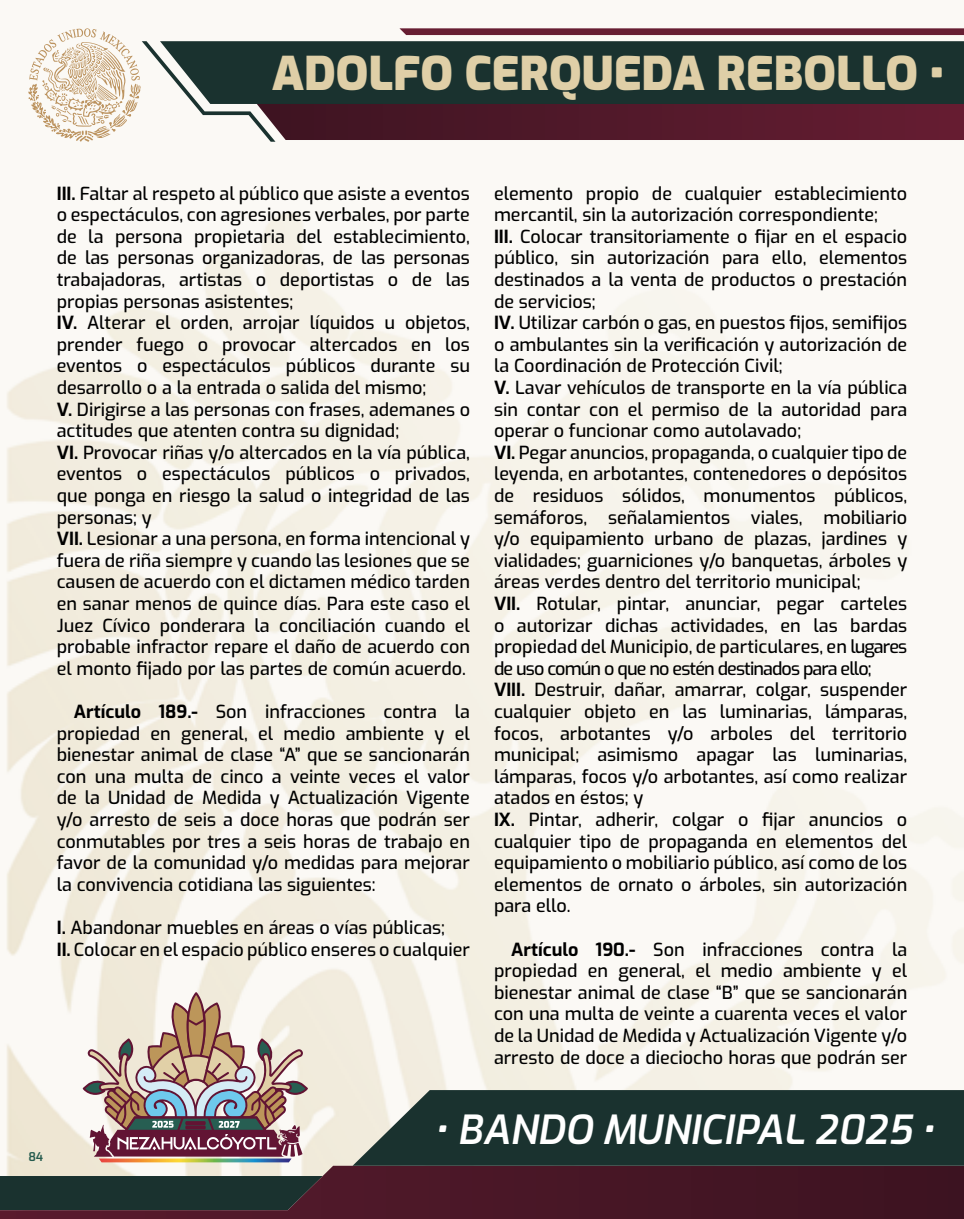
<style>
.page{position:relative;width:964px;height:1219px;background:#fff}
.page>*{position:absolute;margin:0;border:0;box-sizing:border-box;transform-origin:0 0}
.t1{font:900 46.2px "Exo";color:#dfcfa7}
.t2{font:italic 600 40px "Exo";color:#fff}
.t3{font:500 18px/21.6px "Exo";color:#000}
.t4{font:600 12px "Exo";color:#255b4e}
.s1{font-weight:700}
</style>
<div class="page">
<img style="left:4px;top:210px;width:960px;height:956px">
<svg style="left:0;top:1166px;width:353px;height:53px"></svg>
<svg style="left:353px;top:1090px;width:611px;height:129px"></svg>
<svg style="left:28px;top:28px;width:936px;height:114px"></svg>
<svg style="left:83px;top:992px;width:225px;height:170px"></svg>
<h1 class="t1" style="left:272px;top:38px;width:673px">ADOLFO CERQUEDA REBOLLO •</h1>
<p class="t3" style="left:57px;top:181px;width:415px"><span class="s1">III.</span> Faltar al respeto al público que asiste a eventos o espectáculos, con agresiones verbales, por parte de la persona propietaria del establecimiento, de las personas organizadoras, de las personas trabajadoras, artistas o deportistas o de las propias personas asistentes;<br><span class="s1">IV.</span> Alterar el orden, arrojar líquidos u objetos, prender fuego o provocar altercados en los eventos o espectáculos públicos durante su desarrollo o a la entrada o salida del mismo;<br><span class="s1">V.</span> Dirigirse a las personas con frases, ademanes o actitudes que atenten contra su dignidad;<br><span class="s1">VI.</span> Provocar riñas y/o altercados en la vía pública, eventos o espectáculos públicos o privados, que ponga en riesgo la salud o integridad de las personas; y<br><span class="s1">VII.</span> Lesionar a una persona, en forma intencional y fuera de riña siempre y cuando las lesiones que se causen de acuerdo con el dictamen médico tarden en sanar menos de quince días. Para este caso el Juez Cívico ponderara la conciliación cuando el probable infractor repare el daño de acuerdo con el monto fijado por las partes de común acuerdo.</p>
<p class="t3" style="left:57px;top:700px;width:415px;text-align:justify;text-indent:17px"><span class="s1">Artículo 189.-</span> Son infracciones contra la propiedad en general, el medio ambiente y el bienestar animal de clase “A” que se sancionarán con una multa de cinco a veinte veces el valor de la Unidad de Medida y Actualización Vigente y/o arresto de seis a doce horas que podrán ser conmutables por tres a seis horas de trabajo en favor de la comunidad y/o medidas para mejorar la convivencia cotidiana las siguientes:</p>
<p class="t3" style="left:57px;top:916px;width:415px"><span class="s1">I.</span> Abandonar muebles en áreas o vías públicas;<br><span class="s1">II.</span> Colocar en el espacio público enseres o cualquier</p>
<p class="t3" style="left:494px;top:181px;width:415px">elemento propio de cualquier establecimiento mercantil, sin la autorización correspondiente;<br><span class="s1">III.</span> Colocar transitoriamente o fijar en el espacio público, sin autorización para ello, elementos destinados a la venta de productos o prestación de servicios;<br><span class="s1">IV.</span> Utilizar carbón o gas, en puestos fijos, semifijos o ambulantes sin la verificación y autorización de la Coordinación de Protección Civil;<br><span class="s1">V.</span> Lavar vehículos de transporte en la vía pública sin contar con el permiso de la autoridad para operar o funcionar como autolavado;<br><span class="s1">VI.</span> Pegar anuncios, propaganda, o cualquier tipo de leyenda, en arbotantes, contenedores o depósitos de residuos sólidos, monumentos públicos, semáforos, señalamientos viales, mobiliario y/o equipamiento urbano de plazas, jardines y vialidades; guarniciones y/o banquetas, árboles y áreas verdes dentro del territorio municipal;<br><span class="s1">VII.</span> Rotular, pintar, anunciar, pegar carteles o autorizar dichas actividades, en las bardas propiedad del Municipio, de particulares, en lugares de uso común o que no estén destinados para ello; <span class="s1">VIII.</span> Destruir, dañar, amarrar, colgar, suspender cualquier objeto en las luminarias, lámparas, focos, arbotantes y/o arboles del territorio municipal; asimismo apagar las luminarias, lámparas, focos y/o arbotantes, así como realizar atados en éstos; y<br><span class="s1">IX.</span> Pintar, adherir, colgar o fijar anuncios o cualquier tipo de propaganda en elementos del equipamiento o mobiliario público, así como de los elementos de ornato o árboles, sin autorización para ello.</p>
<p class="t3" style="left:494px;top:937px;width:415px;text-align:justify;text-indent:17px"><span class="s1">Artículo 190.-</span> Son infracciones contra la propiedad en general, el medio ambiente y el bienestar animal de clase “B” que se sancionarán con una multa de veinte a cuarenta veces el valor de la Unidad de Medida y Actualización Vigente y/o arresto de doce a dieciocho horas que podrán ser</p>
<p class="t4" style="left:28px;top:1147px;width:16px">84</p>
<h2 class="t2" style="left:435px;top:1100px;width:501px">• BANDO MUNICIPAL 2025 •</h2>
</div>
